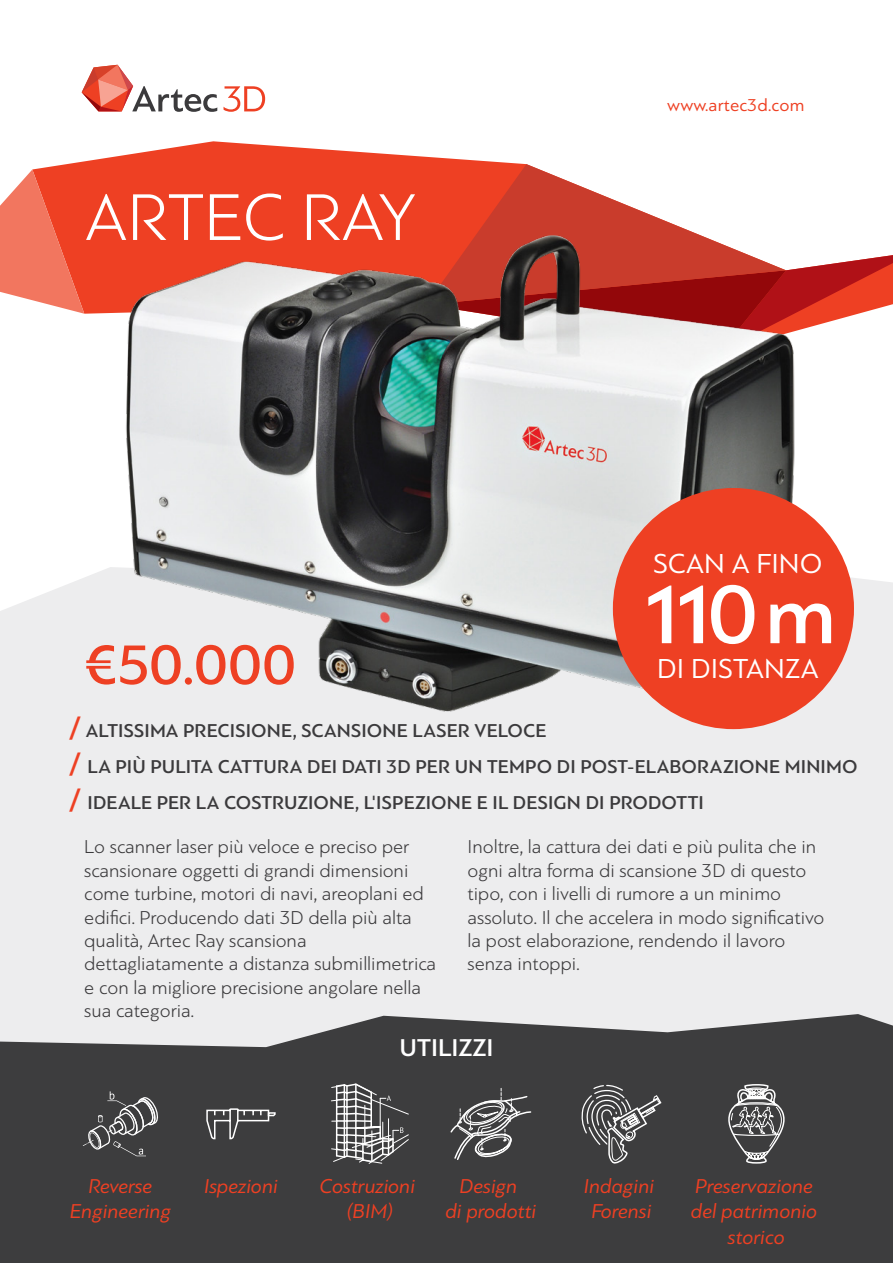
<style>
.page{position:relative;width:893px;height:1263px;background:#fff}
.page>*{position:absolute;margin:0;border:0;box-sizing:border-box;transform-origin:0 0}
.t1{font:500 86.85px "PF Bague Sans Pro";color:#fff}
.t2{font:300 69px "PF Bague Sans Pro";color:#fff}
.t3{font:500 58.5px "PF Bague Sans Pro";color:#ee4023}
.t4{font:28.8px "PF Bague Sans Pro";color:#fff}
.t5{font:500 25.5px "PF Bague Sans Pro";color:#fff}
.t6{font:italic 21px/25.5px "PF Bague Sans Pro";color:#ee4023;text-align:center}
.t7{font:300 19.5px/23.4px "PF Bague Sans Pro";color:#3b3a3c}
.t8{font:500 19.5px/35.8px "PF Bague Sans Pro";letter-spacing:.005em;color:#3b3a3c}
.t9{font:18px "PF Bague Sans Pro";letter-spacing:.01em;color:#ee4023}
.s1{font-weight:700;font-size:30px;color:#ee4023}
</style>
<div class="page">
<svg style="left:82px;top:65px;width:135px;height:47px"></svg>
<svg style="left:224px;top:86px;width:41px;height:26px"></svg>
<svg style="left:36px;top:141px;width:488px;height:173px;fill:#ee4023"></svg>
<svg style="left:813px;top:255px;width:80px;height:71px"></svg>
<svg style="left:426px;top:164px;width:227px;height:52px"></svg>
<svg style="left:0;top:169px;width:84px;height:145px;background:#f27862"></svg>
<div style="left:0;top:568px;width:893px;height:446px;background:#ededee"></div>
<img style="left:108px;top:216px;width:705px;height:509px">
<div style="left:613px;top:488px;width:241px;height:241px;background:#ee4023;border-radius:50%"></div>
<svg style="left:0;top:1014px;width:893px;height:249px;background:#4b4b4c"></svg>
<svg style="left:83px;top:1091px;width:76px;height:65px;background:#575758"></svg>
<svg style="left:581px;top:1085px;width:80px;height:78px;background:#5f5f60"></svg>
<svg style="left:727px;top:1083px;width:61px;height:81px;background:#6a6a6b"></svg>
<svg style="left:449px;top:1088px;width:83px;height:73px;background:#606061"></svg>
<svg style="left:205px;top:1107px;width:71px;height:33px;background:#5d5d5e"></svg>
<svg style="left:331px;top:1083px;width:92px;height:81px;background:#666667"></svg>
<h2 class="t2" style="left:85px;top:178px;width:332px">ARTEC RAY</h2>
<h3 class="t3" style="left:84px;top:630px;width:213px">€50.000</h3>
<p class="t9" style="left:667px;top:94px;width:139px">www.artec3d.com</p>
<h3 class="t4" style="left:653px;top:546px;width:171px">SCAN A FINO</h3>
<h1 class="t1" style="left:639px;top:563px;width:199px">110 m</h1>
<h3 class="t4" style="left:657px;top:651px;width:163px">DI DISTANZA</h3>
<p class="t8" style="left:70px;top:713px;width:789px"><span class="s1">/</span> ALTISSIMA PRECISIONE, SCANSIONE LASER VELOCE<br><span class="s1">/</span> LA PIÙ PULITA CATTURA DEI DATI 3D PER UN TEMPO DI POST-ELABORAZIONE MINIMO <span class="s1">/</span> IDEALE PER LA COSTRUZIONE, L'ISPEZIONE E IL DESIGN DI PRODOTTI</p>
<p class="t7" style="left:84px;top:835px;width:353px">Lo scanner laser più veloce e preciso per scansionare oggetti di grandi dimensioni come turbine, motori di navi, areoplani ed edifici. Producendo dati 3D della più alta qualità, Artec Ray scansiona dettagliatamente a distanza submillimetrica e con la migliore precisione angolare nella sua categoria.</p>
<p class="t7" style="left:468px;top:835px;width:358px">Inoltre, la cattura dei dati e più pulita che in ogni altra forma di scansione 3D di questo tipo, con i livelli di rumore a un minimo assoluto. Il che accelera in modo significativo la post elaborazione, rendendo il lavoro senza intoppi.</p>
<h3 class="t5" style="left:399px;top:1033px;width:96px">UTILIZZI</h3>
<p class="t6" style="left:584px;top:1173px;width:72px">Indagini<br>Forensi</p>
<p class="t6" style="left:320px;top:1173px;width:97px">Costruzioni (BIM)</p>
<p class="t6" style="left:204px;top:1173px;width:75px">Ispezioni</p>
<p class="t6" style="left:445px;top:1173px;width:93px">Design<br>di prodotti</p>
<p class="t6" style="left:70px;top:1173px;width:103px">Reverse<br>Engineering</p>
<p class="t6" style="left:691px;top:1173px;width:128px">Preservazione del patrimonio storico</p>
</div>
